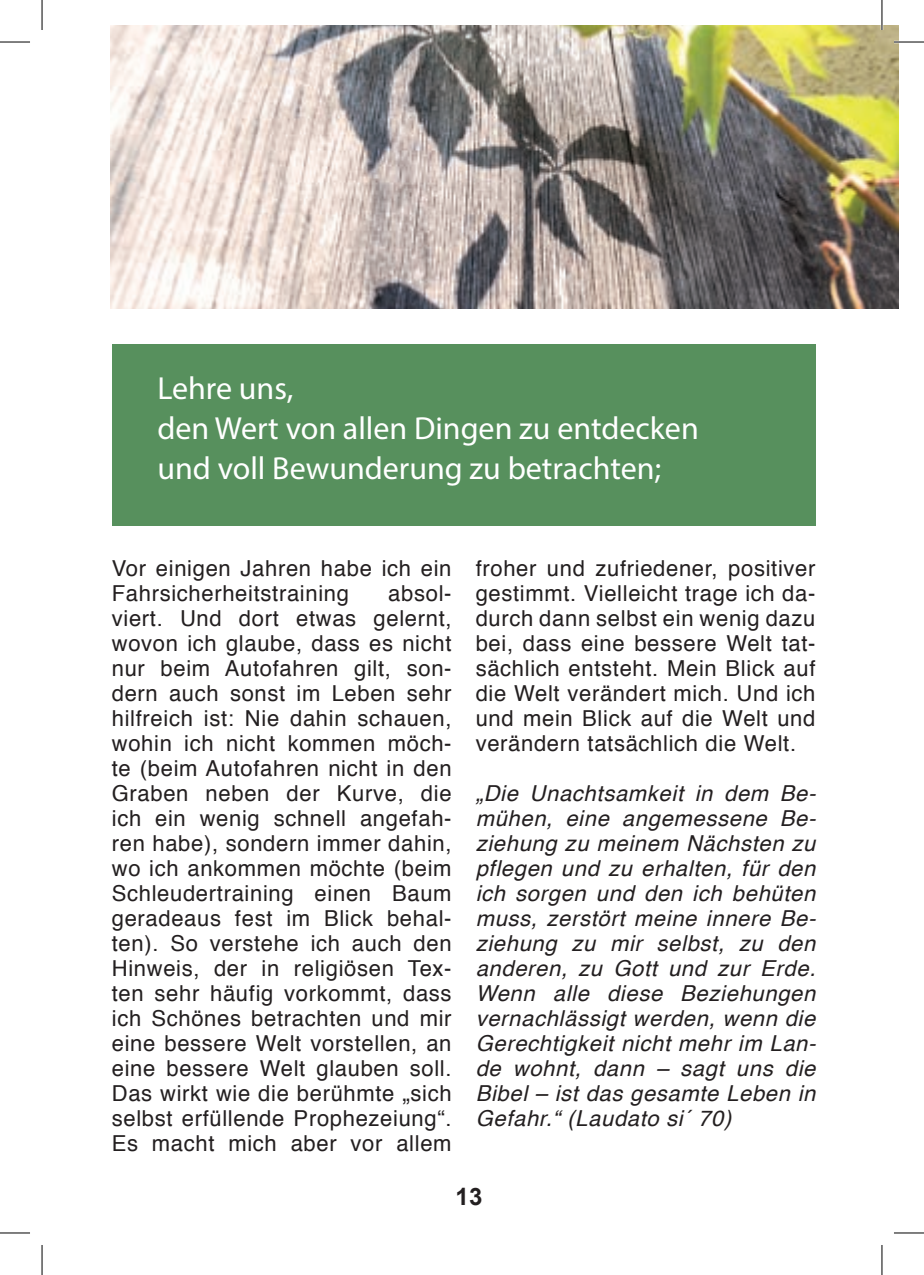
<style>
.page{position:relative;width:924px;height:1275px;background:#fff}
.page>*{position:absolute;margin:0;border:0;box-sizing:border-box;transform-origin:0 0}
.t1{font:32px/40px "Myriad Pro";color:#fff}
.t2{font:700 24px "Arial";color:#231f20}
.t3{font:22px/25px "Helvetica";letter-spacing:.03em;color:#231f20;text-align:justify}
.t4{font:italic 22px/25px "Helvetica";letter-spacing:.03em;color:#231f20;text-align:justify}
</style>
<div class="page">
<div style="left:112px;top:344px;width:703px;height:181px;background:#57905d"></div>
<img style="left:110px;top:25px;width:788px;height:283px">
<hr style="left:893px;top:41px;width:30px;height:2px;background:#fff">
<hr style="left:880px;top:0;width:2px;height:30px;background:#fff">
<hr style="left:0;top:42px;width:30px;height:1px;background:#000">
<hr style="left:893px;top:42px;width:30px;height:1px;background:#000">
<hr style="left:0;top:1232px;width:30px;height:1px;background:#000">
<hr style="left:893px;top:1232px;width:30px;height:1px;background:#000">
<hr style="left:42px;top:0;width:1px;height:30px;background:#000">
<hr style="left:42px;top:1245px;width:1px;height:30px;background:#000">
<hr style="left:881px;top:0;width:1px;height:30px;background:#000">
<hr style="left:881px;top:1245px;width:1px;height:30px;background:#000">
<h1 class="t1" style="left:157px;top:368px;width:542px">Lehre uns,<br>den Wert von allen Dingen zu entdecken und voll Bewunderung zu betrachten;</h1>
<p class="t3" style="left:112px;top:556px;width:341px">Vor einigen Jahren habe ich ein<br>Fahrsicherheitstraining</p>
<p class="t3" style="left:112px;top:581px;width:341px;text-indent:276px">absol&shy;viert. Und dort etwas gelernt, wovon ich glaube, dass es nicht nur beim Autofahren gilt, son&shy;dern auch sonst im Leben sehr hilfreich ist: Nie dahin schauen, wohin ich nicht kommen möch&shy;te (beim Autofahren nicht in den Graben neben der Kurve, die ich ein wenig schnell angefah&shy;ren habe), sondern immer dahin, wo ich ankommen möchte (beim Schleudertraining einen Baum geradeaus fest im Blick behal&shy;ten). So verstehe ich auch den Hinweis, der in religiösen Tex&shy;ten sehr häufig vorkommt, dass ich Schönes betrachten und mir eine bessere Welt vorstellen, an eine bessere Welt glauben soll.<br>Das wirkt wie die berühmte „sich selbst erfüllende Prophezeiung“.<br>Es macht mich aber vor allem</p>
<p class="t3" style="left:475px;top:556px;width:341px">froher und zufriedener, positiver gestimmt. Vielleicht trage ich da&shy;durch dann selbst ein wenig dazu bei, dass eine bessere Welt tat&shy;sächlich entsteht. Mein Blick auf die Welt verändert mich. Und ich und mein Blick auf die Welt und verändern tatsächlich die Welt.</p>
<p class="t4" style="left:475px;top:781px;width:341px">„Die Unachtsamkeit in dem Be&shy;mühen, eine angemessene Be&shy;ziehung zu meinem Nächsten zu pflegen und zu erhalten, für den ich sorgen und den ich behüten muss, zerstört meine innere Be&shy;ziehung zu mir selbst, zu den anderen, zu Gott und zur Erde.<br>Wenn alle diese Beziehungen vernachlässigt werden, wenn die Gerechtigkeit nicht mehr im Lan&shy;de wohnt, dann – sagt uns die Bibel – ist das gesamte Leben in Gefahr.“ (Laudato si´ 70)</p>
<p class="t2" style="left:455px;top:1180px;width:28px">13</p>
</div>
